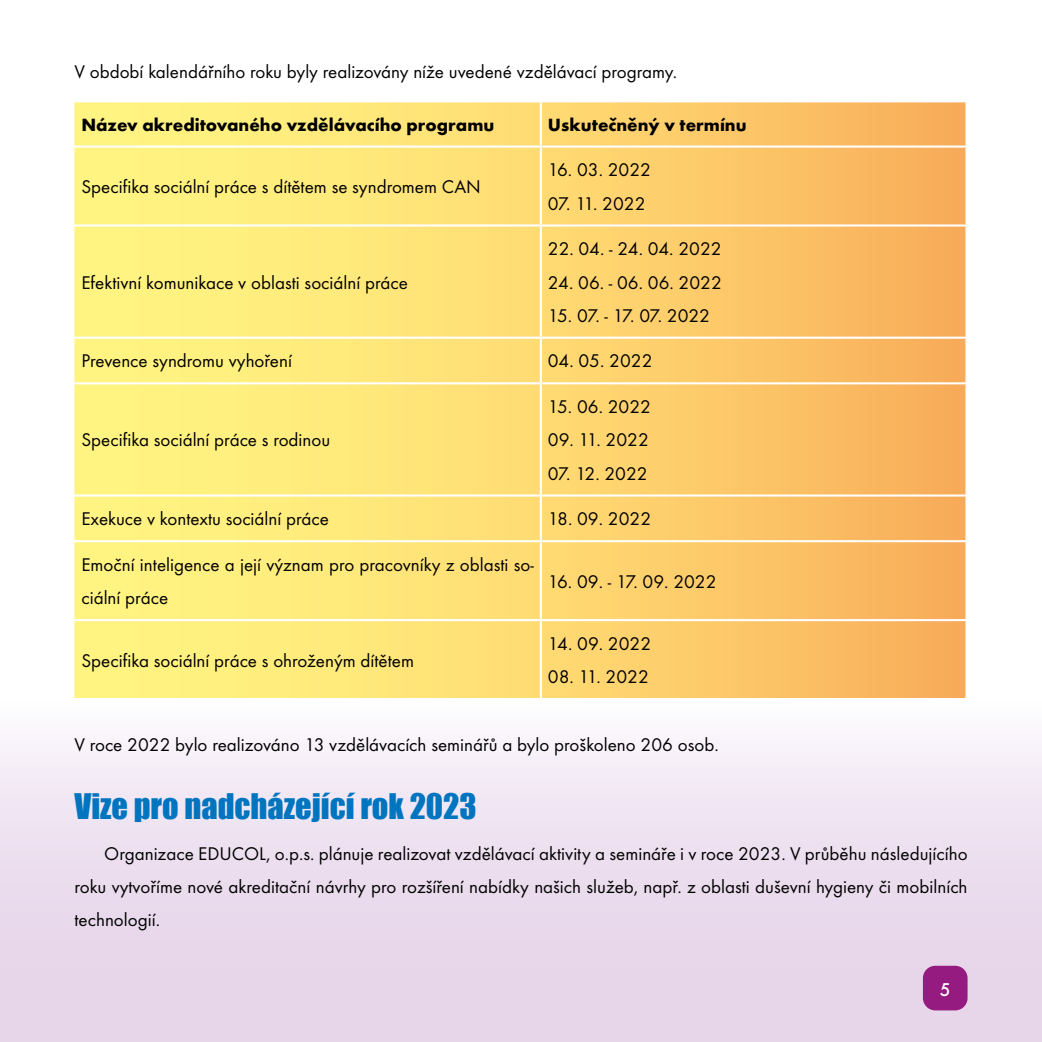
<style>
.page{position:relative;width:1042px;height:1042px;background:#fff}
.page>*{position:absolute;margin:0;border:0;box-sizing:border-box;transform-origin:0 0}
.t1{font:32.38px "Impact";color:#0075bf}
.t2{font:500 19.25px "Futura TOT";color:#fff}
.t3{font:19.07px/33.2px "Futura TOT";color:#000}
.t4{font:19.07px "Futura TOT";letter-spacing:-.045em;color:#000}
.t5{font:700 18.38px "Futura TOT";color:#000}
</style>
<div class="page">
<div style="left:0;top:697px;width:1042px;height:345px;background:linear-gradient(to bottom,#faf6fb,#e2cde6)"></div>
<div style="left:923px;top:966px;width:44px;height:44px;background:#951b81;border-radius:12px"></div>
<svg style="left:74px;top:102px;width:891px;height:596px;background:#fdd872"></svg>
<hr style="left:540px;top:102px;width:2px;height:43px;background:#fff">
<hr style="left:540px;top:148px;width:2px;height:76px;background:#fff">
<hr style="left:540px;top:226px;width:2px;height:111px;background:#fff">
<hr style="left:540px;top:339px;width:2px;height:43px;background:#fff">
<hr style="left:540px;top:384px;width:2px;height:110px;background:#fff">
<hr style="left:540px;top:496px;width:2px;height:44px;background:#fff">
<hr style="left:540px;top:542px;width:2px;height:77px;background:#fff">
<hr style="left:540px;top:621px;width:2px;height:77px;background:#fff">
<hr style="left:965px;top:621px;width:2px;height:77px;background:#fff">
<hr style="left:74px;top:145px;width:467px;height:3px;background:#fff">
<hr style="left:541px;top:145px;width:426px;height:3px;background:#fff">
<hr style="left:74px;top:224px;width:467px;height:2px;background:#fff">
<hr style="left:74px;top:337px;width:467px;height:2px;background:#fff">
<hr style="left:74px;top:382px;width:467px;height:2px;background:#fff">
<hr style="left:74px;top:494px;width:467px;height:2px;background:#fff">
<hr style="left:74px;top:540px;width:467px;height:2px;background:#fff">
<hr style="left:74px;top:619px;width:467px;height:2px;background:#fff">
<hr style="left:74px;top:698px;width:467px;height:2px;background:#fff">
<hr style="left:541px;top:224px;width:426px;height:2px;background:#fff">
<hr style="left:541px;top:337px;width:426px;height:2px;background:#fff">
<hr style="left:541px;top:382px;width:426px;height:2px;background:#fff">
<hr style="left:541px;top:494px;width:426px;height:2px;background:#fff">
<hr style="left:541px;top:540px;width:426px;height:2px;background:#fff">
<hr style="left:541px;top:619px;width:426px;height:2px;background:#fff">
<hr style="left:541px;top:698px;width:426px;height:2px;background:#fff">
<p class="t3" style="left:74px;top:55px;width:604px">V období kalendářního roku byly realizovány níže uvedené vzdělávací programy.</p>
<p class="t5" style="left:81px;top:113px;width:414px">Název akreditovaného vzdělávacího programu</p>
<p class="t5" style="left:548px;top:113px;width:200px">Uskutečněný v termínu</p>
<p class="t3" style="left:81px;top:170px;width:401px">Specifika sociální práce s dítětem se syndromem CAN</p>
<p class="t3" style="left:81px;top:265px;width:328px">Efektivní komunikace v oblasti sociální práce</p>
<p class="t3" style="left:548px;top:153px;width:105px">16. 03. 2022</p>
<p class="t3" style="left:548px;top:186px;width:99px">07. 11. 2022</p>
<p class="t3" style="left:548px;top:232px;width:175px">22. 04. - 24. 04. 2022</p>
<p class="t3" style="left:548px;top:265px;width:176px">24. 06. - 06. 06. 2022</p>
<p class="t4" style="left:548px;top:304px;width:164px">15. 07. - 17. 07. 2022</p>
<p class="t3" style="left:81px;top:344px;width:212px">Prevence syndromu vyhoření</p>
<p class="t3" style="left:548px;top:344px;width:106px">04. 05. 2022</p>
<p class="t3" style="left:81px;top:423px;width:250px">Specifika sociální práce s rodinou</p>
<p class="t3" style="left:548px;top:390px;width:105px">15. 06. 2022</p>
<p class="t3" style="left:548px;top:423px;width:102px">09. 11. 2022</p>
<p class="t3" style="left:548px;top:456px;width:101px">07. 12. 2022</p>
<p class="t3" style="left:81px;top:502px;width:249px">Exekuce v kontextu sociální práce</p>
<p class="t3" style="left:548px;top:502px;width:105px">18. 09. 2022</p>
<p class="t3" style="left:81px;top:548px;width:454px">Emoční inteligence a její význam pro pracovníky z oblasti so&shy;ciální práce</p>
<p class="t3" style="left:548px;top:564px;width:170px">16. 09. - 17. 09. 2022</p>
<p class="t3" style="left:81px;top:643px;width:334px">Specifika sociální práce s ohroženým dítětem</p>
<p class="t3" style="left:548px;top:627px;width:105px">14. 09. 2022</p>
<p class="t3" style="left:548px;top:660px;width:102px">08. 11. 2022</p>
<p class="t3" style="left:74px;top:728px;width:646px">V roce 2022 bylo realizováno 13 vzdělávacích seminářů a bylo proškoleno 206 osob.</p>
<h1 class="t1" style="left:74px;top:781px;width:404px">Vize pro nadcházející rok 2023</h1>
<p class="t3" style="left:74px;top:836px;width:895px;text-align:justify;text-indent:30px">Organizace EDUCOL, o.p.s. plánuje realizovat vzdělávací aktivity a semináře i v roce 2023. V průběhu následujícího roku vytvoříme nové akreditační návrhy pro rozšíření nabídky našich služeb, např. z oblasti duševní hygieny či mobilních technologií.</p>
<p class="t2" style="left:940px;top:978px;width:12px">5</p>
</div>
